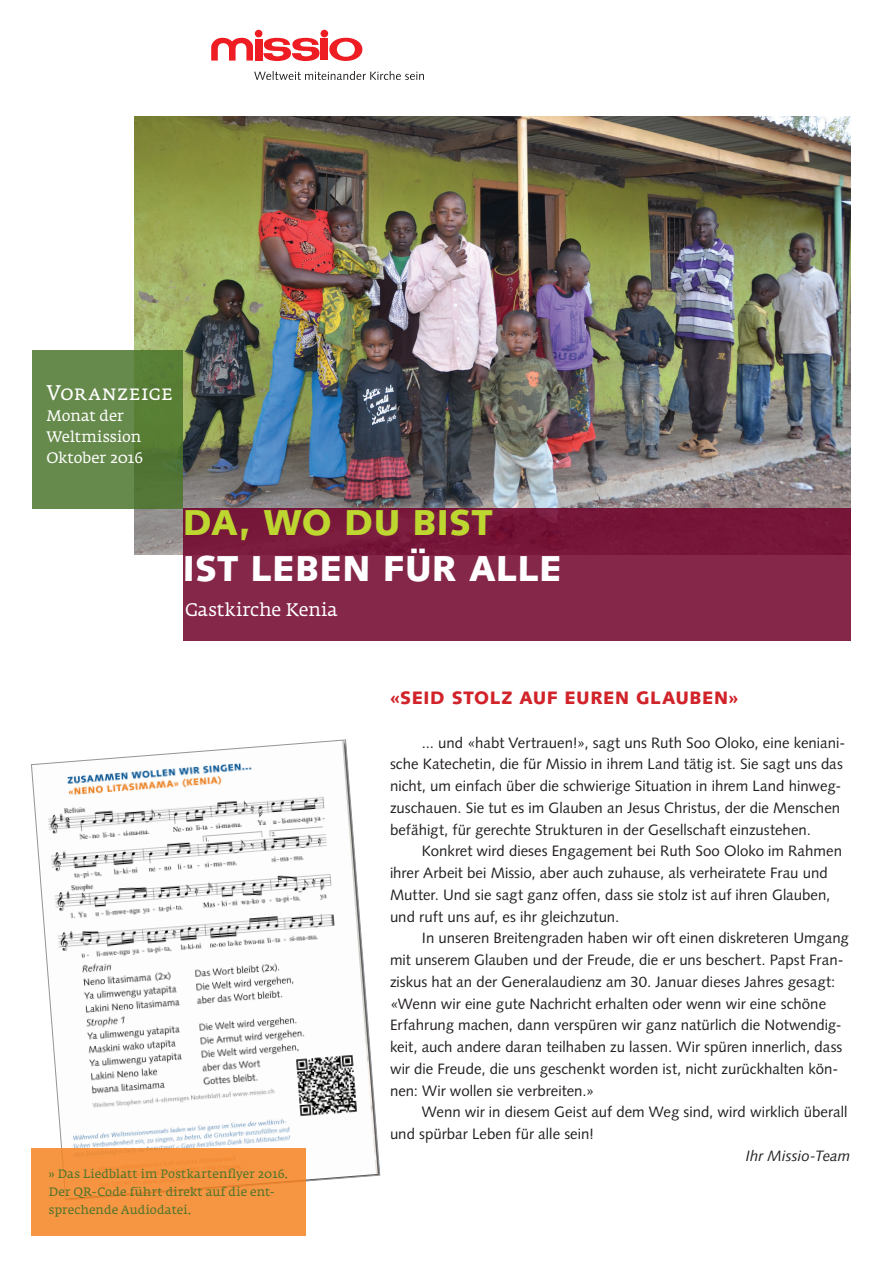
<style>
.page{position:relative;width:893px;height:1263px;background:#fff}
.page>*{position:absolute;margin:0;border:0;box-sizing:border-box;transform-origin:0 0}
.t1{font:900 36px "Syntax LT Std";letter-spacing:.01em;color:#fff}
.t2{font:900 36px "Syntax LT Std";letter-spacing:.005em;color:#bed630}
.t3{font:21px "Fedra Serif A Std";letter-spacing:.02em;color:#fff}
.t4{font:900 18px "Syntax LT Std";letter-spacing:.035em;color:#d1232a}
.t5{font:18px "Fedra Serif A Std";color:#fff}
.t6{font:15px/21.8px "Syntax LT Std";color:#231f20}
.t7{font:15px/21px "Fedra Serif A Std";letter-spacing:-.01em;color:#fff}
.t8{font:italic 15px "Syntax LT Std";color:#231f20}
.t9{font:12px/18px "Fedra Serif A Std";letter-spacing:.005em;color:#4b752b}
</style>
<div class="page">
<svg style="left:254px;top:71px;width:170px;height:9px"></svg>
<div style="left:255px;top:39px;width:7px;height:22px;background:#ee1d23"></div>
<svg style="left:263px;top:38px;width:57px;height:23px"></svg>
<svg style="left:329px;top:38px;width:33px;height:23px"></svg>
<div style="left:255px;top:30px;width:7px;height:7px;background:#ee1d23;border-radius:50%"></div>
<div style="left:321px;top:30px;width:7px;height:7px;background:#ee1d23;border-radius:50%"></div>
<div style="left:321px;top:38px;width:7px;height:22px;background:#ee1d23"></div>
<svg style="left:211px;top:38px;width:42px;height:23px"></svg>
<img style="left:134px;top:117px;width:716px;height:437px">
<div style="left:32px;top:350px;width:151px;height:158px;background:linear-gradient(to right,#6c8f53,#567b35)"></div>
<div style="left:183px;top:508px;width:667px;height:133px;background:linear-gradient(to bottom,#761638,#8a2d4e)"></div>
<svg style="left:31px;top:739px;width:350px;height:462px"></svg>
<div style="left:32px;top:1148px;width:274px;height:88px;background:#f69542"></div>
<h2 class="t3" style="left:46px;top:379px;width:128px">Voranzeige</h2>
<p class="t7" style="left:46px;top:407px;width:98px">Monat der<br>Weltmission<br>Oktober 2016</p>
<h1 class="t2" style="left:183px;top:501px;width:311px">DA, WO DU BIST</h1>
<h1 class="t1" style="left:183px;top:547px;width:380px">IST LEBEN FÜR ALLE</h1>
<p class="t5" style="left:185px;top:598px;width:154px">Gastkirche Kenia</p>
<p class="t4" style="left:390px;top:687px;width:350px">«SEID STOLZ AUF EUREN GLAUBEN»</p>
<p class="t6" style="left:390px;top:732px;width:457px;text-indent:32px">... und «habt Vertrauen!», sagt uns Ruth Soo Oloko, eine keniani&shy;sche Katechetin, die für Missio in ihrem Land tätig ist. Sie sagt uns das nicht, um einfach über die schwierige Situation in ihrem Land hinweg&shy;zuschauen. Sie tut es im Glauben an Jesus Christus, der die Menschen befähigt, für gerechte Strukturen in der Gesellschaft einzustehen.</p>
<p class="t6" style="left:390px;top:840px;width:453px;text-indent:32px">Konkret wird dieses Engagement bei Ruth Soo Oloko im Rahmen ihrer Arbeit bei Missio, aber auch zuhause, als verheiratete Frau und Mutter. Und sie sagt ganz offen, dass sie stolz ist auf ihren Glauben, und ruft uns auf, es ihr gleichzutun.</p>
<p class="t6" style="left:390px;top:927px;width:460px;text-indent:32px">In unseren Breitengraden haben wir oft einen diskreteren Umgang mit unserem Glauben und der Freude, die er uns beschert. Papst Fran&shy;ziskus hat an der Generalaudienz am 30. Januar dieses Jahres gesagt: «Wenn wir eine gute Nachricht erhalten oder wenn wir eine schöne Erfahrung machen, dann verspüren wir ganz natürlich die Notwendig&shy;keit, auch andere daran teilhaben zu lassen. Wir spüren innerlich, dass wir die Freude, die uns geschenkt worden ist, nicht zurückhalten kön&shy;nen: Wir wollen sie verbreiten.»</p>
<p class="t6" style="left:390px;top:1101px;width:459px;text-indent:32px">Wenn wir in diesem Geist auf dem Weg sind, wird wirklich überall und spürbar Leben für alle sein!</p>
<p class="t8" style="left:746px;top:1147px;width:106px">Ihr Missio-Team</p>
<p class="t9" style="left:49px;top:1166px;width:241px">» Das Liedblatt im Postkartenflyer 2016.<br>Der QR-Code führt direkt auf die ent&shy;sprechende Audiodatei.</p>
</div>
